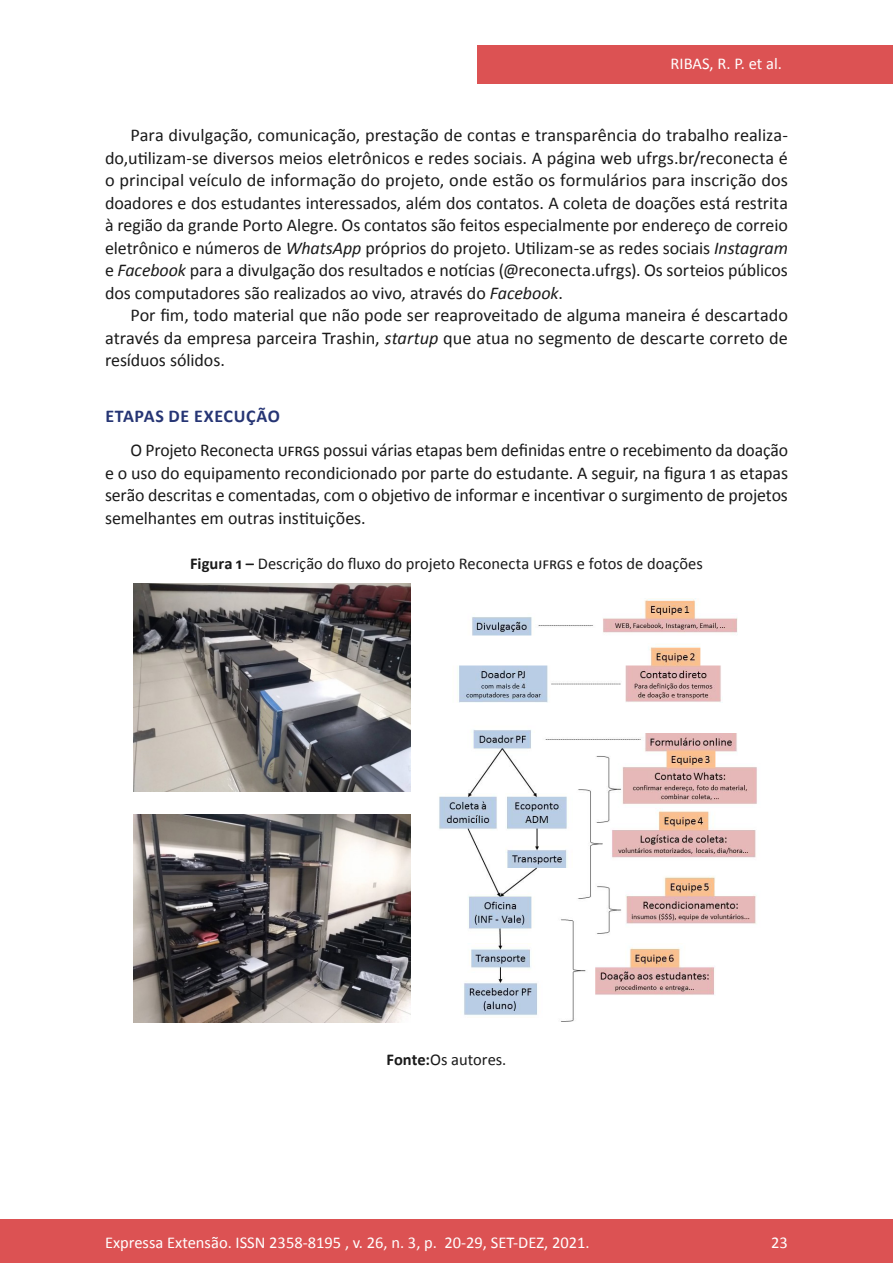
<style>
.page{position:relative;width:893px;height:1263px;background:#fff}
.page>*{position:absolute;margin:0;border:0;box-sizing:border-box;transform-origin:0 0}
.Principal_-_Texto{font:18px/22.5px "Calibri";letter-spacing:-.005em;color:#1a1a1a;text-align:justify}
.Principal_-_Intertít{font:700 18px "Calibri";letter-spacing:.04em;color:#263574}
.t1{font:16.5px "Calibri";color:#fff}
.Imagens_-_Título{font:16.5px "Calibri";color:#1a1a1a}
.Imagens_-_Legenda{font:16.5px "Calibri";color:#1a1a1a}
.s1{font-style:italic}
.s2{font-weight:700}
</style>
<div class="page">
<div style="left:477px;top:45px;width:416px;height:39px;background:#dc5253"></div>
<div style="left:0;top:1219px;width:893px;height:44px;background:#dc5253"></div>
<img style="left:133px;top:584px;width:277px;height:207px">
<img style="left:133px;top:814px;width:277px;height:208px">
<img style="left:439px;top:598px;width:318px;height:424px">
<p class="t1" style="left:670px;top:53px;width:113px">RIBAS, R. P. et al.</p>
<p class="Principal_-_Texto" style="left:105px;top:124px;width:684px;text-indent:26px">Para divulgação, comunicação, prestação de contas e transparência do trabalho realiza&shy;do,utilizam-se diversos meios eletrônicos e redes sociais. A página web ufrgs.br/reconecta é o principal veículo de informação do projeto, onde estão os formulários para inscrição dos doadores e dos estudantes interessados, além dos contatos. A coleta de doações está restrita à região da grande Porto Alegre. Os contatos são feitos especialmente por endereço de correio eletrônico e números de <span class="s1">WhatsApp</span> próprios do projeto. Utilizam-se as redes sociais <span class="s1">Instagram </span>e <span class="s1">Facebook</span> para a divulgação dos resultados e notícias (@reconecta.ufrgs). Os sorteios públicos dos computadores são realizados ao vivo, através do <span class="s1">Facebook</span>.</p>
<p class="Principal_-_Texto" style="left:105px;top:304px;width:684px;text-indent:26px">Por fim, todo material que não pode ser reaproveitado de alguma maneira é descartado através da empresa parceira Trashin, <span class="s1">startup</span> que atua no segmento de descarte correto de resíduos sólidos.</p>
<p class="Principal_-_Intertít" style="left:105px;top:404px;width:176px">ETAPAS DE EXECUÇÃO</p>
<p class="Principal_-_Texto" style="left:105px;top:439px;width:684px;text-indent:26px">O Projeto Reconecta UFRGS possui várias etapas bem definidas entre o recebimento da doação e o uso do equipamento recondicionado por parte do estudante. A seguir, na figura 1 as etapas serão descritas e comentadas, com o objetivo de informar e incentivar o surgimento de projetos semelhantes em outras instituições.</p>
<p class="Imagens_-_Título" style="left:190px;top:553px;width:514px"><span class="s2">Figura 1 –</span> Descrição do fluxo do projeto Reconecta UFRGS e fotos de doações</p>
<p class="Imagens_-_Legenda" style="left:386px;top:1049px;width:121px"><span class="s2">Fonte:</span>Os autores.</p>
<p class="t1" style="left:105px;top:1231px;width:486px">Expressa Extensão. ISSN 2358-8195 , v. 26, n. 3, p. 20-29, SET-DEZ, 2021.</p>
<p class="t1" style="left:771px;top:1231px;width:18px">23</p>
</div>
